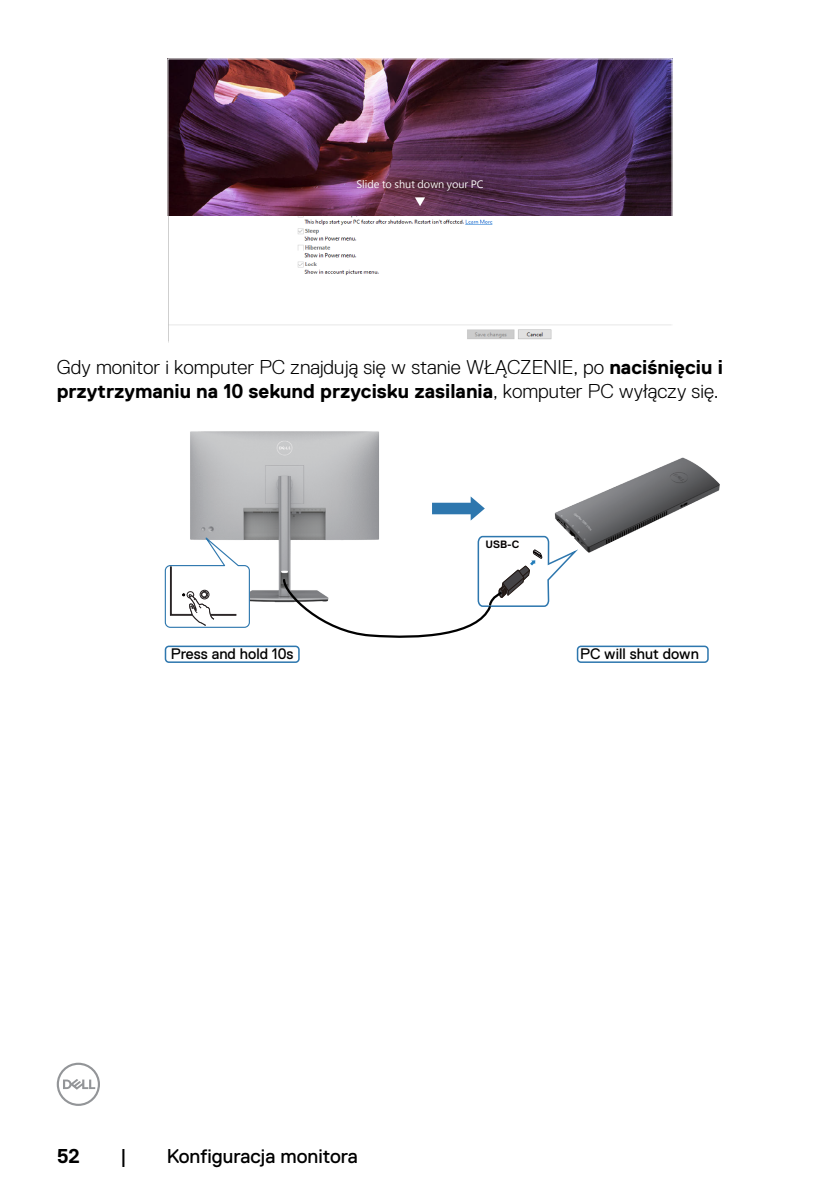
<style>
.page{position:relative;width:840px;height:1191px;background:#fff}
.page>*{position:absolute;margin:0;border:0;box-sizing:border-box;transform-origin:0 0}
.t1{font:300 20px/24px "Dell Replica";color:#000}
.t2{font:20px "Dell Replica";color:#000}
.t3{font:700 20px "Dell Replica";color:#000}
.t4{font:15.2px "Dell Replica";color:#000}
.t5{font:700 10.6px "Dell Replica";color:#050000}
.t6{font:10px "Microsoft Jheng Hei UI Regular";color:#fff}
.s1{font-weight:700}
</style>
<div class="page">
<svg style="left:57px;top:1062px;width:43px;height:44px"></svg>
<img style="left:170px;top:215px;width:500px;height:125px">
<img style="left:170px;top:61px;width:500px;height:154px">
<div style="left:168px;top:59px;width:504px;height:283px;border:1px solid #fff"></div>
<svg style="left:414px;top:197px;width:11px;height:9px"></svg>
<img style="left:190px;top:431px;width:189px;height:172px">
<svg style="left:164px;top:532px;width:86px;height:96px"></svg>
<div style="left:165px;top:645px;width:134px;height:18px;border:2px solid #2e77ae;border-radius:3px"></div>
<div style="left:576px;top:645px;width:132px;height:18px;border:2px solid #2e77ae;border-radius:3px"></div>
<svg style="left:432px;top:496px;width:52px;height:24px"></svg>
<img style="left:554px;top:457px;width:166px;height:96px">
<svg style="left:281px;top:535px;width:300px;height:103px"></svg>
<p class="t6" style="left:356px;top:178px;width:129px">Slide to shut down your PC</p>
<p class="t1" style="left:57px;top:355px;width:667px">Gdy monitor i komputer PC znajdują się w stanie WŁĄCZENIE, po <span class="s1">naciśnięciu i przytrzymaniu na 10 sekund przycisku zasilania</span>, komputer PC wyłączy się.</p>
<p class="t5" style="left:485px;top:538px;width:35px">USB-C</p>
<p class="t4" style="left:171px;top:645px;width:124px">Press and hold 10s</p>
<p class="t4" style="left:579px;top:645px;width:120px">PC will shut down</p>
<p class="t3" style="left:57px;top:1144px;width:25px">52</p>
<p class="t2" style="left:120px;top:1144px;width:8px">|</p>
<p class="t2" style="left:167px;top:1144px;width:192px">Konfiguracja monitora</p>
</div>
